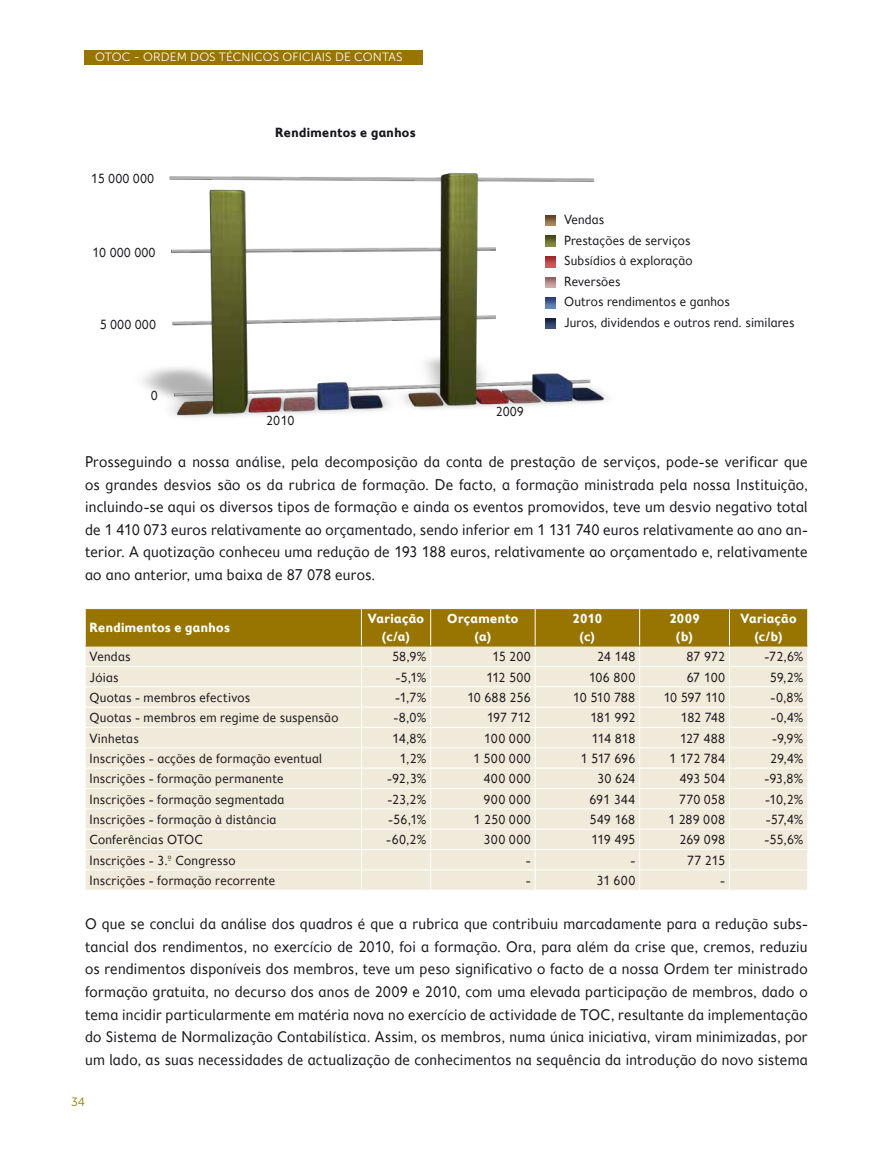
<style>
.page{position:relative;width:893px;height:1149px;background:#fff}
.page>*{position:absolute;margin:0;border:0;box-sizing:border-box;transform-origin:0 0}
.t1{font:15.75px/22.5px "Fiendstar";color:#1a171c;text-align:justify}
.t2{font:13.5px/20.5px "Fiendstar";color:#1a171c}
.t3{font:700 13.5px/18px "Fiendstar";letter-spacing:.01em;color:#fff;text-align:center}
.t4{font:700 13.5px "Fiendstar";letter-spacing:.01em;color:#1a171c}
.t5{font:12px "Museo Sans 300";letter-spacing:.015em;color:#fff}
.t6{font:12px "Museo Sans 300";color:#977500}
</style>
<div class="page">
<div style="left:85px;top:50px;width:338px;height:14px;background:#977500"></div>
<svg style="left:85px;top:608px;width:723px;height:281px;background:#e4dbbe"></svg>
<hr style="left:85px;top:645px;width:276px;height:1px;background:#977500">
<hr style="left:361px;top:645px;width:70px;height:1px;background:#977500">
<hr style="left:431px;top:645px;width:104px;height:1px;background:#977500">
<hr style="left:535px;top:645px;width:105px;height:1px;background:#977500">
<hr style="left:640px;top:645px;width:89px;height:1px;background:#977500">
<hr style="left:729px;top:645px;width:78px;height:1px;background:#977500">
<img style="left:142px;top:173px;width:465px;height:245px">
<div style="left:497px;top:210px;width:311px;height:121px;background:#fff"></div>
<svg style="left:545px;top:215px;width:11px;height:11px"></svg>
<svg style="left:545px;top:236px;width:11px;height:10px"></svg>
<svg style="left:545px;top:256px;width:11px;height:11px"></svg>
<svg style="left:545px;top:277px;width:11px;height:10px"></svg>
<svg style="left:545px;top:298px;width:11px;height:10px"></svg>
<svg style="left:545px;top:318px;width:11px;height:11px"></svg>
<p class="t5" style="left:95px;top:50px;width:309px">OTOC - ORDEM DOS TÉCNICOS OFICIAIS DE CONTAS</p>
<p class="t2" style="left:91px;top:168px;width:65px">15 000 000</p>
<p class="t2" style="left:92px;top:242px;width:65px">10 000 000</p>
<p class="t2" style="left:100px;top:314px;width:58px">5 000 000</p>
<p class="t2" style="left:151px;top:384px;width:9px">0</p>
<p class="t4" style="left:275px;top:124px;width:142px">Rendimentos e ganhos</p>
<p class="t2" style="left:266px;top:410px;width:30px">2010</p>
<p class="t2" style="left:496px;top:401px;width:30px">2009</p>
<p class="t2" style="left:564px;top:209px;width:232px">Vendas<br>Prestações de serviços<br>Subsídios à exploração<br>Reversões<br>Outros rendimentos e ganhos<br>Juros, dividendos e outros rend. similares</p>
<p class="t1" style="left:85px;top:450px;width:724px">Prosseguindo a nossa análise, pela decomposição da conta de prestação de serviços, pode-se verificar que os grandes desvios são os da rubrica de formação. De facto, a formação ministrada pela nossa Instituição, incluindo-se aqui os diversos tipos de formação e ainda os eventos promovidos, teve um desvio negativo total de 1 410 073 euros relativamente ao orçamentado, sendo inferior em 1 131 740 euros relativamente ao ano an&shy;terior. A quotização conheceu uma redução de 193 188 euros, relativamente ao orçamentado e, relativamente ao ano anterior, uma baixa de 87 078 euros.</p>
<p class="t3" style="left:89px;top:618px;width:142px">Rendimentos e ganhos</p>
<p class="t3" style="left:368px;top:609px;width:58px">Variação (c/a)</p>
<p class="t3" style="left:447px;top:609px;width:73px">Orçamento (a)</p>
<p class="t3" style="left:573px;top:609px;width:31px">2010 (c)</p>
<p class="t3" style="left:669px;top:609px;width:32px">2009 (b)</p>
<p class="t3" style="left:740px;top:609px;width:58px">Variação (c/b)</p>
<p class="t2" style="left:89px;top:646px;width:43px">Vendas</p>
<p class="t2" style="left:392px;top:646px;width:36px">58,9%</p>
<p class="t2" style="left:492px;top:646px;width:40px">15 200</p>
<p class="t2" style="left:597px;top:646px;width:40px">24 148</p>
<p class="t2" style="left:687px;top:646px;width:40px">87 972</p>
<p class="t2" style="left:765px;top:646px;width:40px">-72,6%</p>
<p class="t2" style="left:89px;top:666px;width:31px">Jóias</p>
<p class="t2" style="left:396px;top:666px;width:32px">-5,1%</p>
<p class="t2" style="left:486px;top:666px;width:46px">112 500</p>
<p class="t2" style="left:589px;top:666px;width:48px">106 800</p>
<p class="t2" style="left:687px;top:666px;width:40px">67 100</p>
<p class="t2" style="left:770px;top:666px;width:35px">59,2%</p>
<p class="t2" style="left:89px;top:687px;width:162px">Quotas - membros efectivos</p>
<p class="t2" style="left:395px;top:687px;width:33px">-1,7%</p>
<p class="t2" style="left:467px;top:687px;width:65px">10 688 256</p>
<p class="t2" style="left:573px;top:687px;width:64px">10 510 788</p>
<p class="t2" style="left:663px;top:687px;width:63px">10 597 110</p>
<p class="t2" style="left:770px;top:687px;width:35px">-0,8%</p>
<p class="t2" style="left:89px;top:707px;width:251px">Quotas - membros em regime de suspensão</p>
<p class="t2" style="left:393px;top:707px;width:35px">-8,0%</p>
<p class="t2" style="left:487px;top:707px;width:46px">197 712</p>
<p class="t2" style="left:590px;top:707px;width:47px">181 992</p>
<p class="t2" style="left:680px;top:707px;width:46px">182 748</p>
<p class="t2" style="left:771px;top:707px;width:34px">-0,4%</p>
<p class="t2" style="left:89px;top:727px;width:51px">Vinhetas</p>
<p class="t2" style="left:392px;top:727px;width:36px">14,8%</p>
<p class="t2" style="left:484px;top:727px;width:48px">100 000</p>
<p class="t2" style="left:591px;top:727px;width:46px">114 818</p>
<p class="t2" style="left:680px;top:727px;width:47px">127 488</p>
<p class="t2" style="left:772px;top:727px;width:33px">-9,9%</p>
<p class="t2" style="left:89px;top:748px;width:234px">Inscrições - acções de formação eventual</p>
<p class="t2" style="left:399px;top:748px;width:29px">1,2%</p>
<p class="t2" style="left:473px;top:748px;width:59px">1 500 000</p>
<p class="t2" style="left:581px;top:748px;width:56px">1 517 696</p>
<p class="t2" style="left:669px;top:748px;width:57px">1 172 784</p>
<p class="t2" style="left:770px;top:748px;width:35px">29,4%</p>
<p class="t2" style="left:89px;top:768px;width:196px">Inscrições - formação permanente</p>
<p class="t2" style="left:387px;top:768px;width:41px">-92,3%</p>
<p class="t2" style="left:483px;top:768px;width:49px">400 000</p>
<p class="t2" style="left:597px;top:768px;width:40px">30 624</p>
<p class="t2" style="left:679px;top:768px;width:47px">493 504</p>
<p class="t2" style="left:764px;top:768px;width:40px">-93,8%</p>
<p class="t2" style="left:89px;top:788px;width:197px">Inscrições - formação segmentada</p>
<p class="t2" style="left:387px;top:788px;width:40px">-23,2%</p>
<p class="t2" style="left:484px;top:788px;width:49px">900 000</p>
<p class="t2" style="left:589px;top:788px;width:47px">691 344</p>
<p class="t2" style="left:679px;top:788px;width:47px">770 058</p>
<p class="t2" style="left:765px;top:788px;width:40px">-10,2%</p>
<p class="t2" style="left:89px;top:809px;width:189px">Inscrições - formação à distância</p>
<p class="t2" style="left:388px;top:809px;width:40px">-56,1%</p>
<p class="t2" style="left:473px;top:809px;width:59px">1 250 000</p>
<p class="t2" style="left:589px;top:809px;width:47px">549 168</p>
<p class="t2" style="left:668px;top:809px;width:59px">1 289 008</p>
<p class="t2" style="left:766px;top:809px;width:39px">-57,4%</p>
<p class="t2" style="left:89px;top:829px;width:115px">Conferências OTOC</p>
<p class="t2" style="left:386px;top:829px;width:42px">-60,2%</p>
<p class="t2" style="left:484px;top:829px;width:49px">300 000</p>
<p class="t2" style="left:591px;top:829px;width:46px">119 495</p>
<p class="t2" style="left:679px;top:829px;width:47px">269 098</p>
<p class="t2" style="left:765px;top:829px;width:40px">-55,6%</p>
<p class="t2" style="left:89px;top:849px;width:148px">Inscrições - 3.º Congresso</p>
<p class="t2" style="left:526px;top:849px;width:6px">-</p>
<p class="t2" style="left:630px;top:849px;width:6px">-</p>
<p class="t2" style="left:687px;top:849px;width:40px">77 215</p>
<p class="t2" style="left:89px;top:870px;width:187px">Inscrições - formação recorrente</p>
<p class="t2" style="left:526px;top:870px;width:6px">-</p>
<p class="t2" style="left:596px;top:870px;width:41px">31 600</p>
<p class="t2" style="left:720px;top:870px;width:6px">-</p>
<p class="t1" style="left:85px;top:912px;width:724px">O que se conclui da análise dos quadros é que a rubrica que contribuiu marcadamente para a redução subs&shy;tancial dos rendimentos, no exercício de 2010, foi a formação. Ora, para além da crise que, cremos, reduziu os rendimentos disponíveis dos membros, teve um peso significativo o facto de a nossa Ordem ter ministrado formação gratuita, no decurso dos anos de 2009 e 2010, com uma elevada participação de membros, dado o tema incidir particularmente em matéria nova no exercício de actividade de TOC, resultante da implementação do Sistema de Normalização Contabilística. Assim, os membros, numa única iniciativa, viram minimizadas, por um lado, as suas necessidades de actualização de conhecimentos na sequência da introdução do novo sistema</p>
<p class="t6" style="left:71px;top:1094px;width:15px">34</p>
</div>
